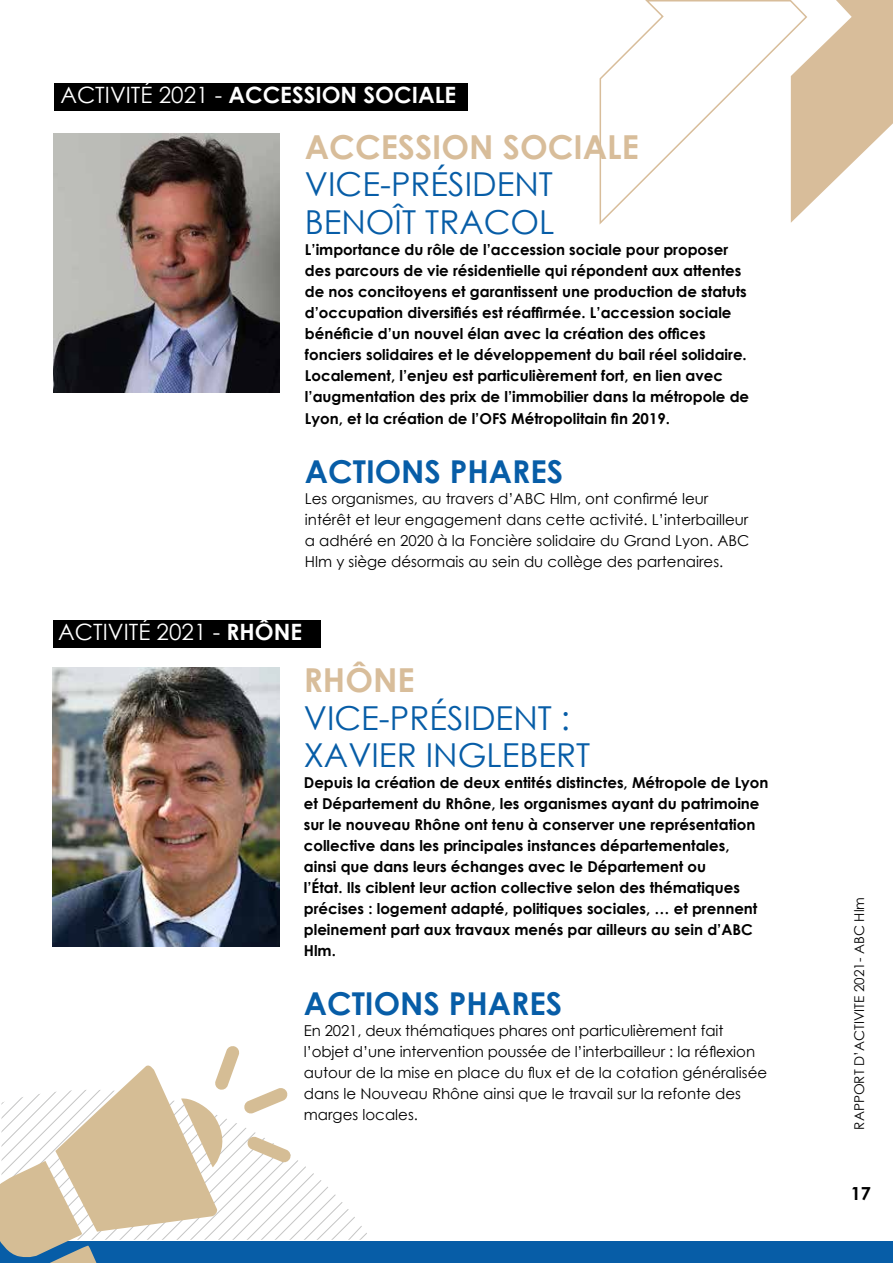
<style>
.page{position:relative;width:893px;height:1263px;background:#fff}
.page>*{position:absolute;margin:0;border:0;box-sizing:border-box;transform-origin:0 0}
.t1{font:33px/37.5px "Century Gothic";color:#075da7}
.t2{font:700 33px "Century Gothic";color:#d8bd9a}
.t3{font:700 31.5px "Century Gothic";color:#075da7}
.t4{font:700 22.5px "Century Gothic";color:#fff}
.t5{font:22.5px "Century Gothic";color:#fff}
.t6{font:700 18px "Century Gothic";color:#000}
.t7{font:700 15px/21.1px "Century Gothic";color:#000}
.t8{font:15px/21px "Century Gothic";color:#000}
.t9{font:13.5px "Century Gothic";color:#000}
.s1{font-weight:400}
.s2{font-weight:700}
</style>
<div class="page">
<div style="left:0;top:1241px;width:893px;height:22px;background:#075da7"></div>
<div style="left:54px;top:83px;width:414px;height:28px;background:#000"></div>
<div style="left:53px;top:620px;width:268px;height:28px;background:#000"></div>
<svg style="left:808px;top:0;width:85px;height:206px"></svg>
<svg style="left:599px;top:0;width:209px;height:225px"></svg>
<img style="left:54px;top:134px;width:225px;height:259px">
<img style="left:53px;top:667px;width:226px;height:279px">
<svg style="left:291px;top:1160px;width:76px;height:80px"></svg>
<svg style="left:0;top:1046px;width:291px;height:217px"></svg>
<h3 class="t4" style="left:60px;top:78px;width:397px"><span class="s1">ACTIVITÉ 2021 -</span> ACCESSION SOCIALE</h3>
<h1 class="t2" style="left:305px;top:122px;width:335px">ACCESSION SOCIALE</h1>
<h1 class="t1" style="left:305px;top:165px;width:251px">VICE-PRÉSIDENT<br>BENOÎT TRACOL</h1>
<p class="t7" style="left:305px;top:238px;width:446px">L’importance du rôle de l’accession sociale pour proposer des parcours de vie résidentielle qui répondent aux attentes de nos concitoyens et garantissent une production de statuts d’occupation diversifiés est réaffirmée. L’accession sociale bénéficie d’un nouvel élan avec la création des offices fonciers solidaires et le développement du bail réel solidaire.<br>Localement, l’enjeu est particulièrement fort, en lien avec l’augmentation des prix de l’immobilier dans la métropole de Lyon, et la création de l’OFS Métropolitain fin 2019.</p>
<h2 class="t3" style="left:305px;top:447px;width:260px">ACTIONS PHARES</h2>
<p class="t8" style="left:305px;top:487px;width:446px">Les organismes, au travers d’ABC Hlm, ont confirmé leur intérêt et leur engagement dans cette activité. L’interbailleur a adhéré en 2020 à la Foncière solidaire du Grand Lyon. ABC Hlm y siège désormais au sein du collège des partenaires.</p>
<h3 class="t5" style="left:58px;top:616px;width:245px">ACTIVITÉ 2021 - <span class="s2">RHÔNE</span></h3>
<h1 class="t2" style="left:304px;top:655px;width:112px">RHÔNE</h1>
<h1 class="t1" style="left:304px;top:699px;width:288px">VICE-PRÉSIDENT :<br>XAVIER INGLEBERT</h1>
<p class="t7" style="left:304px;top:772px;width:466px">Depuis la création de deux entités distinctes, Métropole de Lyon et Département du Rhône, les organismes ayant du patrimoine sur le nouveau Rhône ont tenu à conserver une représentation collective dans les principales instances départementales,<br>ainsi que dans leurs échanges avec le Département ou<br>l’État. Ils ciblent leur action collective selon des thématiques précises : logement adapté, politiques sociales, … et prennent pleinement part aux travaux menés par ailleurs au sein d’ABC Hlm.</p>
<h2 class="t3" style="left:304px;top:979px;width:260px">ACTIONS PHARES</h2>
<p class="t8" style="left:304px;top:1020px;width:465px">En 2021, deux thématiques phares ont particulièrement fait l’objet d’une intervention poussée de l’interbailleur : la réflexion autour de la mise en place du flux et de la cotation généralisée dans le Nouveau Rhône ainsi que le travail sur la refonte des marges locales.</p>
<p class="t9" style="left:850px;top:1129px;width:234px;rotate:-90deg">RAPPORT D’ACTIVITE 2021- ABC Hlm</p>
<p class="t6" style="left:851px;top:1180px;width:22px">17</p>
</div>
